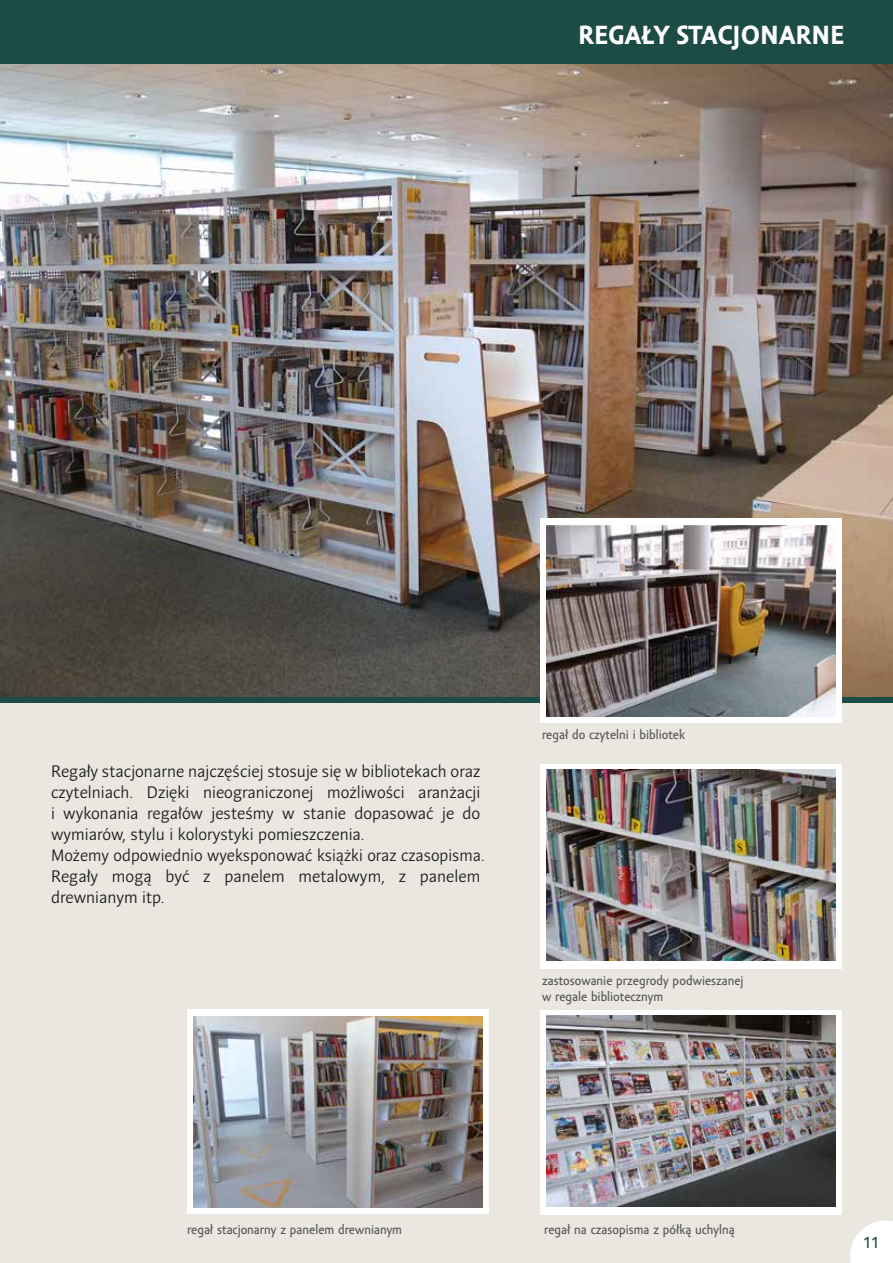
<style>
.page{position:relative;width:893px;height:1263px;background:#fff}
.page>*{position:absolute;margin:0;border:0;box-sizing:border-box;transform-origin:0 0}
.t1{font:700 27px "Amor Sans Text Pro";color:#fff}
.t2{font:16.5px/21px "Andulka Sans";color:#1d1d1b}
.t3{font:16.5px "Amor Sans Text Pro";color:#1d4c46}
.t4{font:13.5px/16.2px "Amor Sans Text Pro";color:#575756}
</style>
<div class="page">
<div style="left:0;top:702px;width:893px;height:561px;background:#e9e7e0"></div>
<div style="left:540px;top:1010px;width:302px;height:204px;background:#fff"></div>
<img style="left:546px;top:1015px;width:289px;height:192px">
<div style="left:540px;top:764px;width:302px;height:204px;background:#fff"></div>
<img style="left:546px;top:770px;width:289px;height:191px">
<img style="left:0;top:64px;width:893px;height:633px">
<div style="left:0;top:0;width:893px;height:64px;background:#1d4c46"></div>
<svg style="left:850px;top:1220px;width:43px;height:43px"></svg>
<div style="left:0;top:697px;width:893px;height:6px;background:#1d4c46"></div>
<div style="left:540px;top:519px;width:302px;height:204px;background:#fff"></div>
<img style="left:546px;top:525px;width:289px;height:191px">
<div style="left:187px;top:1010px;width:302px;height:204px;background:#fff"></div>
<img style="left:193px;top:1016px;width:290px;height:191px">
<h1 class="t1" style="left:578px;top:19px;width:268px">REGAŁY STACJONARNE</h1>
<p class="t2" style="left:51px;top:761px;width:435px">Regały stacjonarne najczęściej stosuje się w bibliotekach oraz czytelniach. Dzięki nieograniczonej możliwości aranżacji i wykonania regałów jesteśmy w stanie dopasować je do wymiarów, stylu i kolorystyki pomieszczenia.<br>Możemy odpowiednio wyeksponować książki oraz czasopisma.<br>Regały mogą być z panelem metalowym, z panelem drewnianym itp.</p>
<p class="t4" style="left:542px;top:726px;width:144px">regał do czytelni i bibliotek</p>
<p class="t4" style="left:542px;top:973px;width:203px">zastosowanie przegrody podwieszanej w regale bibliotecznym</p>
<p class="t4" style="left:187px;top:1221px;width:216px">regał stacjonarny z panelem drewnianym</p>
<p class="t4" style="left:544px;top:1221px;width:192px">regał na czasopisma z półką uchylną</p>
<p class="t3" style="left:863px;top:1233px;width:18px">11</p>
</div>
